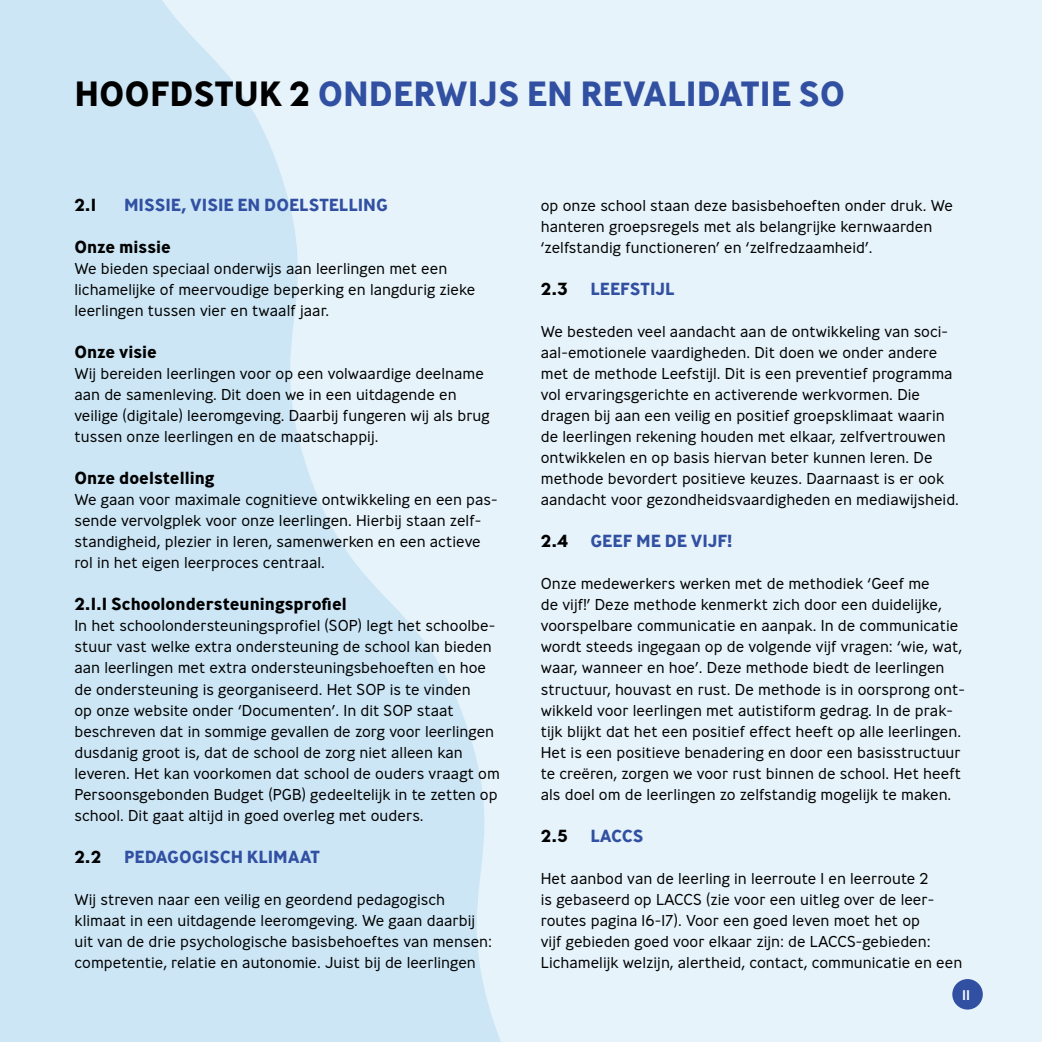
<style>
.page{position:relative;width:1042px;height:1042px;background:#e6f3fa}
.page>*{position:absolute;margin:0;border:0;box-sizing:border-box;transform-origin:0 0}
.t1{font:700 35px "Ministry";color:#3250a2}
.t2{font:700 35px "Ministry";color:#000}
.tussenkop{font:700 17.5px "Ministry";color:#000}
.t3{font:700 17.5px "Ministry";color:#3250a2}
.plat{font:300 15.75px/21px "Ministry";color:#000}
.t4{font:500 14px "Ministry";color:#fff}
.s1{color:#000}
</style>
<div class="page">
<svg style="left:0;top:0;width:501px;height:1042px;fill:#cce6f5"></svg>
<div style="left:952px;top:979px;width:31px;height:30px;background:#3250a2;border-radius:50%"></div>
<p class="t2" style="left:74px;top:71px;width:24px">hoofdstuk</p>
<p class="t1" style="left:289px;top:71px;width:558px"><span class="s1">2</span> ONDERWIJS EN REVALIDATIE SO</p>
<p class="tussenkop" style="left:74px;top:194px;width:23px">2.1</p>
<p class="t3" style="left:124px;top:194px;width:265px">MISSIE, VISIE EN DOELSTELLING</p>
<p class="tussenkop" style="left:74px;top:236px;width:98px">Onze missie</p>
<p class="plat" style="left:74px;top:258px;width:402px">We bieden speciaal onderwijs aan leerlingen met een lichamelijke of meervoudige beperking en langdurig zieke leerlingen tussen vier en twaalf jaar.</p>
<p class="tussenkop" style="left:74px;top:341px;width:84px">Onze visie</p>
<p class="plat" style="left:74px;top:363px;width:417px">Wij bereiden leerlingen voor op een volwaardige deelname aan de samenleving. Dit doen we in een uitdagende en veilige (digitale) leeromgeving. Daarbij fungeren wij als brug tussen onze leerlingen en de maatschappij.</p>
<p class="tussenkop" style="left:74px;top:467px;width:142px">Onze doelstelling</p>
<p class="plat" style="left:74px;top:489px;width:425px">We gaan voor maximale cognitieve ontwikkeling en een pas&shy;sende vervolgplek voor onze leerlingen. Hierbij staan zelf&shy;standigheid, plezier in leren, samenwerken en een actieve rol in het eigen leerproces centraal.</p>
<p class="tussenkop" style="left:74px;top:593px;width:274px">2.1.1 Schoolondersteuningsprofiel</p>
<p class="plat" style="left:74px;top:615px;width:427px">In het schoolondersteuningsprofiel (SOP) legt het schoolbe&shy;stuur vast welke extra ondersteuning de school kan bieden aan leerlingen met extra ondersteuningsbehoeften en hoe de ondersteuning is georganiseerd. Het SOP is te vinden<br>op onze website onder ‘Documenten’. In dit SOP staat beschreven dat in sommige gevallen de zorg voor leerlingen dusdanig groot is, dat de school de zorg niet alleen kan leveren. Het kan voorkomen dat school de ouders vraagt om Persoonsgebonden Budget (PGB) gedeeltelijk in te zetten op school. Dit gaat altijd in goed overleg met ouders.</p>
<p class="tussenkop" style="left:74px;top:845px;width:28px">2.2</p>
<p class="t3" style="left:124px;top:845px;width:197px">PEDAGOGISCH KLIMAAT</p>
<p class="plat" style="left:74px;top:888px;width:419px">Wij streven naar een veilig en geordend pedagogisch klimaat in een uitdagende leeromgeving. We gaan daarbij uit van de drie psychologische basisbehoeftes van mensen: competentie, relatie en autonomie. Juist bij de leerlingen</p>
<p class="plat" style="left:541px;top:195px;width:414px">op onze school staan deze basisbehoeften onder druk. We hanteren groepsregels met als belangrijke kernwaarden ‘zelfstandig functioneren’ en ‘zelfredzaamheid’.</p>
<p class="tussenkop" style="left:541px;top:278px;width:29px">2.3</p>
<p class="t3" style="left:590px;top:278px;width:86px">LEEFSTIJL</p>
<p class="plat" style="left:541px;top:321px;width:420px">We besteden veel aandacht aan de ontwikkeling van soci&shy;aal-emotionele vaardigheden. Dit doen we onder andere met de methode Leefstijl. Dit is een preventief programma vol ervaringsgerichte en activerende werkvormen. Die dragen bij aan een veilig en positief groepsklimaat waarin de leerlingen rekening houden met elkaar, zelfvertrouwen ontwikkelen en op basis hiervan beter kunnen leren. De methode bevordert positieve keuzes. Daarnaast is er ook aandacht voor gezondheidsvaardigheden en mediawijsheid.</p>
<p class="tussenkop" style="left:541px;top:530px;width:29px">2.4</p>
<p class="t3" style="left:590px;top:530px;width:143px">GEEF ME DE VIJF!</p>
<p class="plat" style="left:541px;top:573px;width:426px">Onze medewerkers werken met de methodiek ‘Geef me<br>de vijf!’ Deze methode kenmerkt zich door een duidelijke, voorspelbare communicatie en aanpak. In de communicatie wordt steeds ingegaan op de volgende vijf vragen: ‘wie, wat, waar, wanneer en hoe’. Deze methode biedt de leerlingen structuur, houvast en rust. De methode is in oorsprong ont&shy;wikkeld voor leerlingen met autistiform gedrag. In de prak&shy;tijk blijkt dat het een positief effect heeft op alle leerlingen.<br>Het is een positieve benadering en door een basisstructuur te creëren, zorgen we voor rust binnen de school. Het heeft als doel om de leerlingen zo zelfstandig mogelijk te maken.</p>
<p class="tussenkop" style="left:541px;top:824px;width:29px">2.5</p>
<p class="t3" style="left:590px;top:824px;width:55px">LACCS</p>
<p class="plat" style="left:541px;top:867px;width:423px">Het aanbod van de leerling in leerroute 1 en leerroute 2<br>is gebaseerd op LACCS (zie voor een uitleg over de leer&shy;routes pagina 16-17). Voor een goed leven moet het op<br>vijf gebieden goed voor elkaar zijn: de LACCS-gebieden:<br>Lichamelijk welzijn, alertheid, contact, communicatie en een</p>
<p class="t4" style="left:962px;top:985px;width:9px">11</p>
</div>
